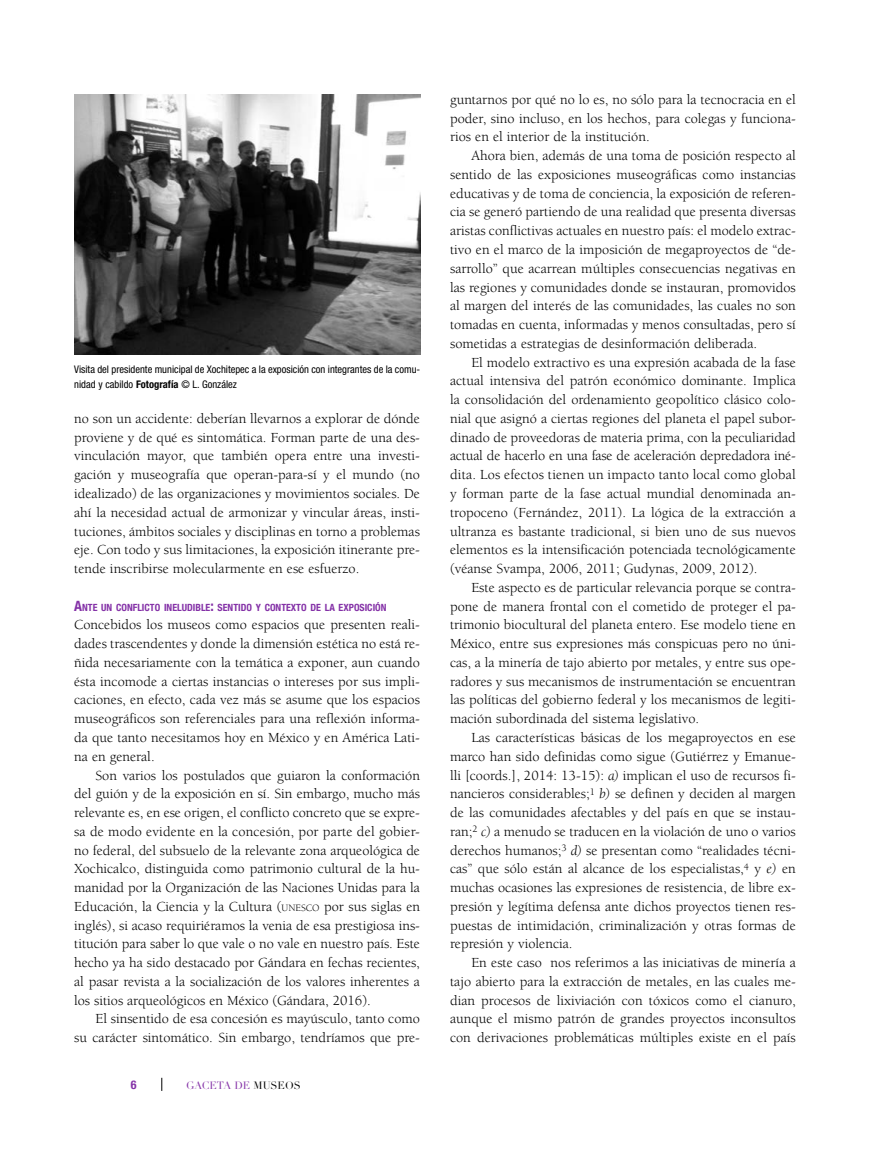
<style>
.page{position:relative;width:881px;height:1149px;background:#fff}
.page>*{position:absolute;margin:0;border:0;box-sizing:border-box;transform-origin:0 0}
.t1{font:14.25px/18.8px "Berkeley";color:#000;text-align:justify}
.t2{font:700 condensed 12px "Helvetica Neue";color:#8431a7}
.t3{font:condensed 10.5px/15px "Helvetica Neue";color:#000}
.t4{font:10.5px "Didot LH";color:#8431a7}
.t5{font:700 condensed 10.05px "Helvetica Neue";color:#8431a7}
.s1{font-weight:700}
.s2{font-size:14.25px}
.s3{font-size:10.05px}
.s4{color:#000}
.s5{font-style:italic}
</style>
<div class="page">
<svg style="left:161px;top:1077px;width:1px;height:13px"></svg>
<img style="left:74px;top:95px;width:346px;height:259px">
<p class="t3" style="left:74px;top:362px;width:347px">Visita del presidente municipal de Xochitepec a la exposición con integrantes de la comu&shy;nidad y cabildo <span class="s1">Fotografía</span> © L. González</p>
<p class="t1" style="left:74px;top:409px;width:347px">no son un accidente: deberían llevarnos a explorar de dónde proviene y de qué es sintomática. Forman parte de una des&shy;vinculación mayor, que también opera entre una investi&shy;gación y museografía que operan-para-sí y el mundo (no idealizado) de las organizaciones y movimientos sociales. De ahí la necesidad actual de armonizar y vincular áreas, insti&shy;tuciones, ámbitos sociales y disciplinas en torno a problemas eje. Con todo y sus limitaciones, la exposición itinerante pre&shy;tende inscribirse molecularmente en ese esfuerzo.</p>
<p class="t5" style="left:74px;top:600px;width:314px"><span class="s2">A</span>NTE UN CONFLICTO INELUDIBLE<span class="s2">:</span> SENTIDO Y CONTEXTO DE LA EXPOSICIÓN</p>
<p class="t1" style="left:74px;top:615px;width:347px">Concebidos los museos como espacios que presenten reali&shy;dades trascendentes y donde la dimensión estética no está re&shy;ñida necesariamente con la temática a exponer, aun cuando ésta incomode a ciertas instancias o intereses por sus impli&shy;caciones, en efecto, cada vez más se asume que los espacios museográficos son referenciales para una reflexión informa&shy;da que tanto necesitamos hoy en México y en América Lati&shy;na en general.</p>
<p class="t1" style="left:74px;top:765px;width:347px;text-indent:21px">Son varios los postulados que guiaron la conformación del guión y de la exposición en sí. Sin embargo, mucho más relevante es, en ese origen, el conflicto concreto que se expre&shy;sa de modo evidente en la concesión, por parte del gobier&shy;no federal, del subsuelo de la relevante zona arqueológica de Xochicalco, distinguida como patrimonio cultural de la hu&shy;manidad por la Organización de las Naciones Unidas para la Educación, la Ciencia y la Cultura (<span class="s3">UNESCO</span> por sus siglas en inglés), si acaso requiriéramos la venia de esa prestigiosa ins&shy;titución para saber lo que vale o no vale en nuestro país. Este hecho ya ha sido destacado por Gándara en fechas recientes, al pasar revista a la socialización de los valores inherentes a los sitios arqueológicos en México (Gándara, 2016).</p>
<p class="t1" style="left:74px;top:1009px;width:347px;text-align:right">El sinsentido de esa concesión es mayúsculo, tanto como<br>su carácter sintomático. Sin embargo, tendríamos que pre-</p>
<p class="t2" style="left:131px;top:1077px;width:7px">6</p>
<p class="t4" style="left:186px;top:1078px;width:116px">GACETA DE <span class="s4">MUSEOS</span></p>
<p class="t1" style="left:450px;top:90px;width:347px">guntarnos por qué no lo es, no sólo para la tecnocracia en el poder, sino incluso, en los hechos, para colegas y funciona&shy;rios en el interior de la institución.</p>
<p class="t1" style="left:450px;top:147px;width:347px;text-indent:21px">Ahora bien, además de una toma de posición respecto al sentido de las exposiciones museográficas como instancias educativas y de toma de conciencia, la exposición de referen&shy;cia se generó partiendo de una realidad que presenta diversas aristas conflictivas actuales en nuestro país: el modelo extrac&shy;tivo en el marco de la imposición de megaproyectos de “de&shy;sarrollo” que acarrean múltiples consecuencias negativas en las regiones y comunidades donde se instauran, promovidos al margen del interés de las comunidades, las cuales no son tomadas en cuenta, informadas y menos consultadas, pero sí sometidas a estrategias de desinformación deliberada.</p>
<p class="t1" style="left:450px;top:353px;width:347px;text-indent:21px">El modelo extractivo es una expresión acabada de la fase actual intensiva del patrón económico dominante. Implica la consolidación del ordenamiento geopolítico clásico colo&shy;nial que asignó a ciertas regiones del planeta el papel subor&shy;dinado de proveedoras de materia prima, con la peculiaridad actual de hacerlo en una fase de aceleración depredadora iné&shy;dita. Los efectos tienen un impacto tanto local como global y forman parte de la fase actual mundial denominada an&shy;tropoceno (Fernández, 2011). La lógica de la extracción a ultranza es bastante tradicional, si bien uno de sus nuevos elementos es la intensificación potenciada tecnológicamente (véanse Svampa, 2006, 2011; Gudynas, 2009, 2012).</p>
<p class="t1" style="left:450px;top:578px;width:347px;text-indent:21px">Este aspecto es de particular relevancia porque se contra&shy;pone de manera frontal con el cometido de proteger el pa&shy;trimonio biocultural del planeta entero. Ese modelo tiene en México, entre sus expresiones más conspicuas pero no úni&shy;cas, a la minería de tajo abierto por metales, y entre sus ope&shy;radores y sus mecanismos de instrumentación se encuentran las políticas del gobierno federal y los mecanismos de legiti&shy;mación subordinada del sistema legislativo.</p>
<p class="t1" style="left:450px;top:728px;width:347px;text-indent:21px">Las características básicas de los megaproyectos en ese marco han sido definidas como sigue (Gutiérrez y Emanue&shy;lli [coords.], 2014: 13-15): <span class="s5">a)</span> implican el uso de recursos fi&shy;nancieros considerables;<sup>1</sup> <span class="s5">b)</span> se definen y deciden al margen de las comunidades afectables y del país en que se instau&shy;ran;<sup>2</sup> <span class="s5">c)</span> a menudo se traducen en la violación de uno o varios derechos humanos;<sup>3</sup> <span class="s5">d)</span> se presentan como “realidades técni&shy;cas” que sólo están al alcance de los especialistas,<sup>4</sup> y <span class="s5">e)</span> en muchas ocasiones las expresiones de resistencia, de libre ex&shy;presión y legítima defensa ante dichos proyectos tienen res&shy;puestas de intimidación, criminalización y otras formas de represión y violencia.</p>
<p class="t1" style="left:450px;top:953px;width:347px;text-indent:21px">En este caso nos referimos a las iniciativas de minería a tajo abierto para la extracción de metales, en las cuales me&shy;dian procesos de lixiviación con tóxicos como el cianuro, aunque el mismo patrón de grandes proyectos inconsultos con derivaciones problemáticas múltiples existe en el país</p>
</div>
